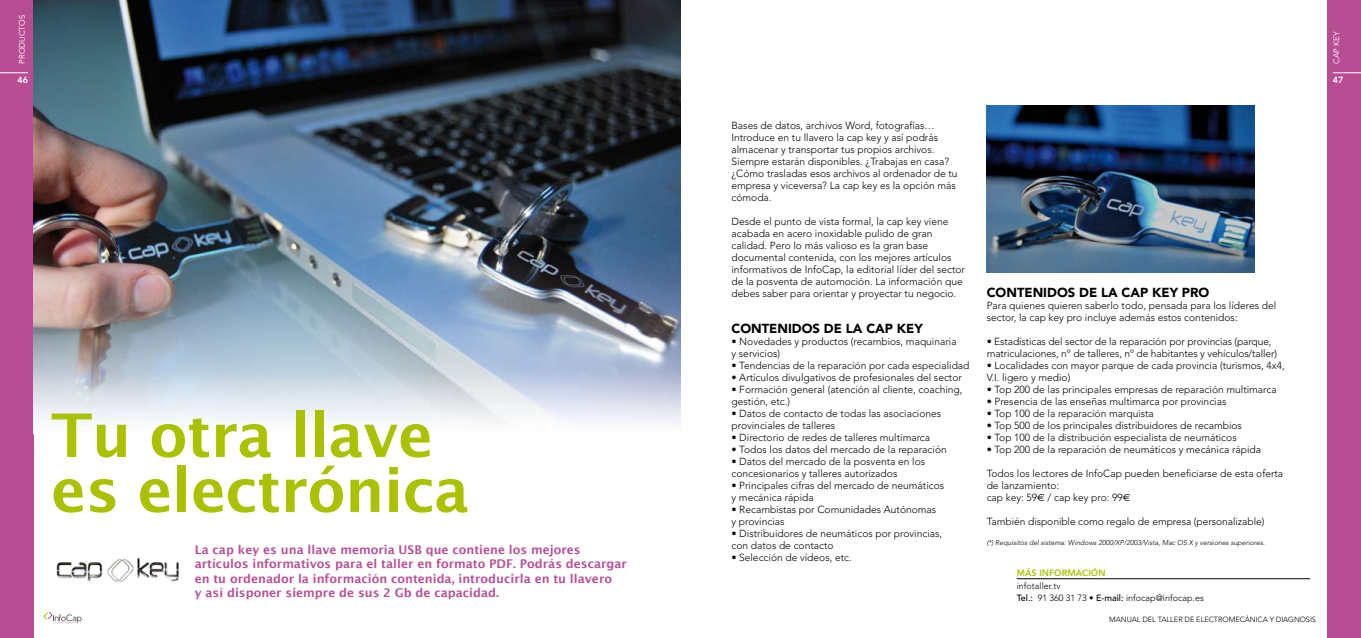
<style>
.page{position:relative;width:1361px;height:638px;background:#fff}
.page>*{position:absolute;margin:0;border:0;box-sizing:border-box;transform-origin:0 0}
.t1{font:600 60px/55px "Lucida Sans";letter-spacing:-.01em;color:#aac100}
.t2{font:900 13px "Avenir";color:#000}
.t3{font:600 12px/14.4px "Lucida Sans";color:#b74e94}
.t4{font:300 10.2px/12px "Avenir";color:#000}
.t5{font:300 9px/12.1px "Avenir";color:#000}
.t6{font:800 9px "Avenir";color:#aac100}
.t7{font:800 9px "Avenir";color:#fff}
.t8{font:8px "Avenir";color:#fff}
.t9{font:300 7.5px "Avenir";letter-spacing:-.01em;color:#000}
.t10{font:italic 300 7px "Avenir";color:#000}
.s1{font-family:"Euro Sans";font-weight:400}
.s2{font-weight:500}
</style>
<div class="page">
<div style="left:0;top:0;width:34px;height:638px;background:#b74e94"></div>
<svg style="left:0;top:73px;width:28px;height:1px"></svg>
<svg style="left:44px;top:612px;width:38px;height:12px"></svg>
<div style="left:1327px;top:0;width:34px;height:638px;background:#b74e94"></div>
<svg style="left:1333px;top:73px;width:28px;height:1px"></svg>
<img style="left:34px;top:0;width:646px;height:424px">
<hr style="left:1016px;top:578px;width:294px;height:1px;background:#000">
<img style="left:986px;top:106px;width:268px;height:167px">
<img style="left:56px;top:557px;width:123px;height:26px">
<p class="t8" style="left:18px;top:64px;width:50px;rotate:-90deg">PRODUCTOS</p>
<p class="t7" style="left:17px;top:74px;width:12px">46</p>
<h1 class="t1" style="left:51px;top:408px;width:420px">Tu otra llave es electrónica</h1>
<p class="t3" style="left:195px;top:542px;width:434px">La cap key es una llave memoria USB que contiene los mejores artículos informativos para el taller en formato PDF. Podrás descargar en tu ordenador la información contenida, introducirla en tu llavero<br>y así disponer siempre de sus 2 Gb de capacidad.</p>
<p class="t4" style="left:731px;top:119px;width:228px">Bases de datos, archivos Word, fotografías…<br>I ntroduce en tu llavero la cap key y así podrás almacenar y transportar tus propios archivos.<br>Siempre estarán disponibles. ¿Trabajas en casa? ¿Cómo trasladas esos archivos al ordenador de tu empresa y viceversa? La cap key es la opción más cómoda.</p>
<p class="t4" style="left:731px;top:215px;width:235px">Desde el punto de vista formal, la cap key viene acabada en acero inoxidable pulido de gran calidad. Pero lo más valioso es la gran base documental contenida, con los mejores artículos informativos de I nfoCap, la editorial líder del sector de la posventa de automoción. La información que debes saber para orientar y proyectar tu negocio.</p>
<p class="t2" style="left:731px;top:320px;width:193px">CONTENIDOS DE LA CAP KEY</p>
<p class="t4" style="left:731px;top:335px;width:227px">• Novedades y productos (recambios, maquinaria y servicios)</p>
<p class="t4" style="left:731px;top:359px;width:239px">• Tendencias de la reparación por cada especialidad</p>
<p class="t4" style="left:731px;top:371px;width:232px">• Artículos divulgativos de profesionales del sector</p>
<p class="t4" style="left:731px;top:383px;width:232px">• Formación general (atención al cliente, coaching, gestión, etc.)</p>
<p class="t4" style="left:731px;top:407px;width:211px">• Datos de contacto de todas las asociaciones provinciales de talleres</p>
<p class="t4" style="left:731px;top:431px;width:200px">• Directorio de redes de talleres multimarca</p>
<p class="t4" style="left:731px;top:443px;width:217px">• Todos los datos del mercado de la reparación</p>
<p class="t4" style="left:731px;top:455px;width:195px">• Datos del mercado de la posventa en los concesionarios y talleres autorizados</p>
<p class="t4" style="left:731px;top:479px;width:214px">• Principales cifras del mercado de neumáticos y mecánica rápida</p>
<p class="t4" style="left:731px;top:503px;width:206px">• Recambistas por Comunidades Autónomas y provincias</p>
<p class="t4" style="left:731px;top:527px;width:212px">• Distribuidores de neumáticos por provincias, con datos de contacto</p>
<p class="t4" style="left:731px;top:551px;width:122px">• Selección de vídeos, etc.</p>
<p class="t8" style="left:1331px;top:64px;width:34px;rotate:-90deg">cap key</p>
<p class="t7" style="left:1333px;top:74px;width:12px">47</p>
<p class="t2" style="left:986px;top:284px;width:224px">CONTENIDOS DE LA CAP KEY PRO</p>
<p class="t4" style="left:986px;top:299px;width:291px">Para quienes quieren saberlo todo, pensada para los líderes del sector, la cap key pro incluye además estos contenidos:</p>
<p class="t4" style="left:986px;top:335px;width:292px">• Estadísticas del sector de la reparación por provincias (parque, matriculaciones, nº de talleres, nº de habitantes y vehículos/taller)</p>
<p class="t4" style="left:986px;top:359px;width:300px">• Localidades con mayor parque de cada provincia (turismos, 4x4,<br>V.I . ligero y medio)</p>
<p class="t4" style="left:986px;top:383px;width:291px">• Top 200 de las principales empresas de reparación multimarca</p>
<p class="t4" style="left:986px;top:395px;width:241px">• Presencia de las enseñas multimarca por provincias</p>
<p class="t4" style="left:986px;top:407px;width:169px">• Top 100 de la reparación marquista</p>
<p class="t4" style="left:986px;top:419px;width:257px">• Top 500 de los principales distribuidores de recambios</p>
<p class="t4" style="left:986px;top:431px;width:251px">• Top 100 de la distribución especialista de neumáticos</p>
<p class="t4" style="left:986px;top:443px;width:276px">• Top 200 de la reparación de neumáticos y mecánica rápida</p>
<p class="t4" style="left:986px;top:467px;width:298px">Todos los lectores de I nfoCap pueden beneficiarse de esta oferta de lanzamiento:<br>cap key: 59<span class="s1">€</span> / cap key pro: 99<span class="s1">€</span></p>
<p class="t4" style="left:986px;top:515px;width:279px">También disponible como regalo de empresa (personalizable)</p>
<p class="t10" style="left:986px;top:538px;width:280px">(*) Requisitos del sistema: Windows 2000/XP/2003/Vista, Mac OS X y versiones superiores.</p>
<p class="t6" style="left:1016px;top:568px;width:90px">MÁS INFORMACIÓN</p>
<p class="t5" style="left:1016px;top:580px;width:189px">infotaller.tv<br><span class="s2">Tel.:</span> 91 360 31 73 • <span class="s2">E-mail:</span> infocap@infocap.es</p>
<p class="t9" style="left:1109px;top:615px;width:208px">Manual del Taller de Electrom ecánica y Diagnosis</p>
</div>
